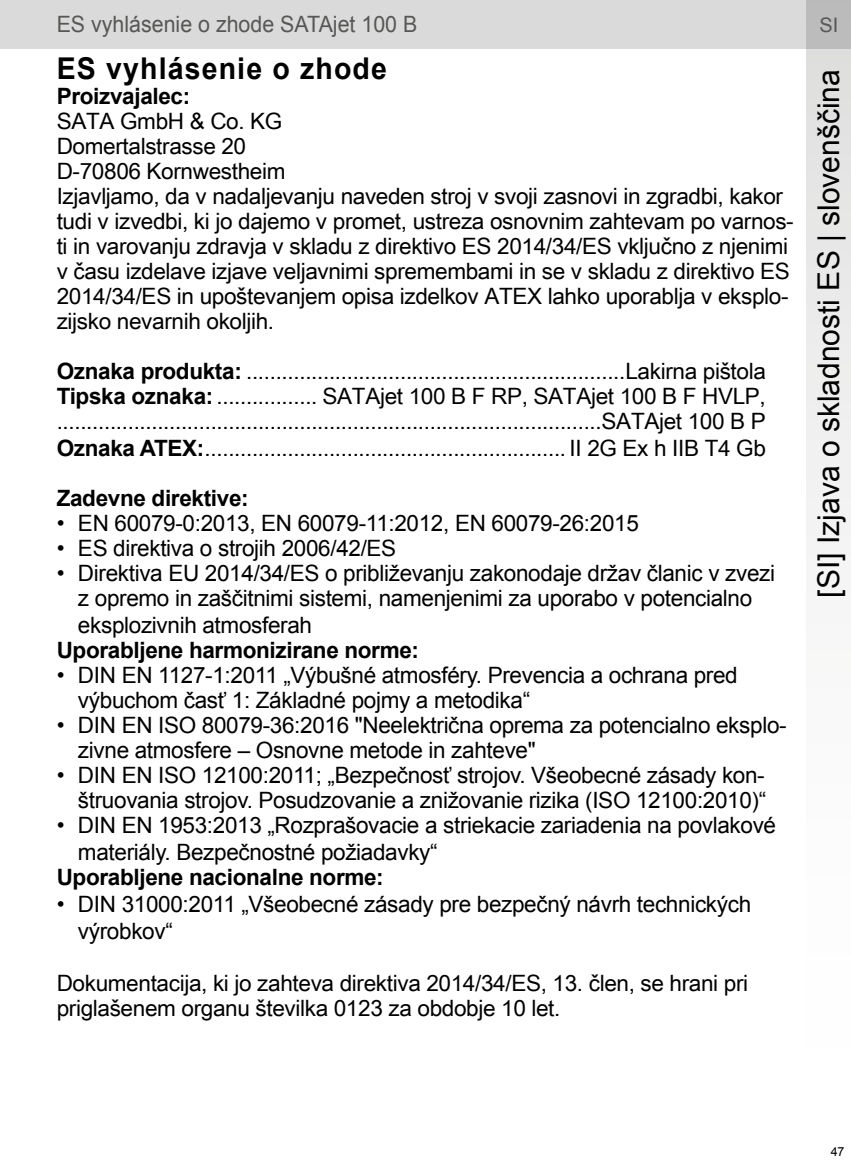
<style>
.page{position:relative;width:851px;height:1170px;background:#fff}
.page>*{position:absolute;margin:0;border:0;box-sizing:border-box;transform-origin:0 0}
.t1{font:30px "Arial";color:#000}
.t2{font:700 30px "Arial";letter-spacing:.04em;color:#000;scale:.95 1}
.t3{font:22.5px/25px "Arial Unicode MS";letter-spacing:-.015em;color:#000}
.t4{font:22.5px/25px "Arial";letter-spacing:-.015em;color:#000}
.t5{font:700 22.5px "Arial";letter-spacing:-.015em;color:#000}
.t6{font:22.5px "Arial";color:#575756;scale:.95 1}
.t7{font:20px "Arial";color:#575756}
.t8{font:12.5px "Arial";color:#000}
.s1{font-family:"Arial";font-weight:700}
</style>
<div class="page">
<div style="left:0;top:0;width:850px;height:49px;background:#dadada"></div>
<svg style="left:806px;top:0;width:44px;height:555px"></svg>
<p class="t6" style="left:57px;top:10px;width:381px">ES vyhlásenie o zhode SATAjet 100 B</p>
<p class="t7" style="left:819px;top:11px;width:20px">SI</p>
<h1 class="t2" style="left:57px;top:48px;width:349px">ES vyhlásenie o zhode</h1>
<p class="t5" style="left:57px;top:81px;width:135px">Proizvajalec:</p>
<p class="t3" style="left:57px;top:108px;width:738px">SATA GmbH &amp; Co. KG<br>Domertalstrasse 20<br>D-70806 Kornwestheim<br>Izjavljamo, da v nadaljevanju naveden stroj v svoji zasnovi in zgradbi, kakor tudi v izvedbi, ki jo dajemo v promet, ustreza osnovnim zahtevam po varnos&shy;ti in varovanju zdravja v skladu z direktivo ES 2014/34/ES vključno z njenimi v času izdelave izjave veljavnimi spremembami in se v skladu z direktivo ES 2014/34/ES in upoštevanjem opisa izdelkov ATEX lahko uporablja v eksplo&shy;zijsko nevarnih okoljih.</p>
<p class="t3" style="left:57px;top:357px;width:710px;line-height:25.8px;text-align:justify"><span class="s1">Oznaka produkta:</span> ................................................................Lakirna pištola <span class="s1">Tipska oznaka:</span> ................. SATAjet 100 B F RP, SATAjet 100 B F HVLP, ............................................................................................SATAjet 100 B P <span class="s1">Oznaka ATEX:</span>............................................................. II 2G Ex h IIB T4 Gb</p>
<p class="t5" style="left:57px;top:483px;width:193px">Zadevne direktive:</p>
<p class="t4" style="left:57px;top:510px;width:583px">• EN 60079-0:2013, EN 60079-11:2012, EN 60079-26:2015</p>
<p class="t4" style="left:57px;top:535px;width:341px">• ES direktiva o strojih 2006/42/ES</p>
<p class="t4" style="left:78px;top:560px;width:698px;line-height:26px;text-indent:-21px">• Direktiva EU 2014/34/ES o približevanju zakonodaje držav članic v zvezi z opremo in zaščitnimi sistemi, namenjenimi za uporabo v potencialno eksplozivnih atmosferah</p>
<p class="t5" style="left:57px;top:635px;width:364px">Uporabljene harmonizirane norme:</p>
<p class="t4" style="left:78px;top:662px;width:661px;text-indent:-21px">• DIN EN 1127-1:2011 „Výbušné atmosféry. Prevencia a ochrana pred výbuchom časť 1: Základné pojmy a metodika“</p>
<p class="t4" style="left:78px;top:712px;width:710px;text-indent:-21px">• DIN EN ISO 80079-36:2016 "Neelektrična oprema za potencialno eksplo&shy;zivne atmosfere – Osnovne metode in zahteve"</p>
<p class="t4" style="left:57px;top:762px;width:711px;text-align:right">• DIN EN ISO 12100:2011; „Bezpečnosť strojov. Všeobecné zásady kon&shy;štruovania strojov. Posudzovanie a znižovanie rizika (ISO 12100:2010)“</p>
<p class="t4" style="left:78px;top:811px;width:699px;line-height:27px;text-indent:-21px">• DIN EN 1953:2013 „Rozprašovacie a striekacie zariadenia na povlakové materiály. Bezpečnostné požiadavky“</p>
<p class="t5" style="left:57px;top:862px;width:328px">Uporabljene nacionalne norme:</p>
<p class="t4" style="left:78px;top:890px;width:674px;line-height:27px;text-indent:-21px">• DIN 31000:2011 „Všeobecné zásady pre bezpečný návrh technických výrobkov“</p>
<p class="t3" style="left:57px;top:970px;width:693px">Dokumentacija, ki jo zahteva direktiva 2014/34/ES, 13. člen, se hrani pri priglašenem organu številka 0123 za obdobje 10 let.</p>
<h1 class="t1" style="left:808px;top:597px;width:530px;rotate:-90deg">[SI] Izjava o skladnosti ES | slovenščina</h1>
<p class="t8" style="left:830px;top:1143px;width:15px">47</p>
</div>
